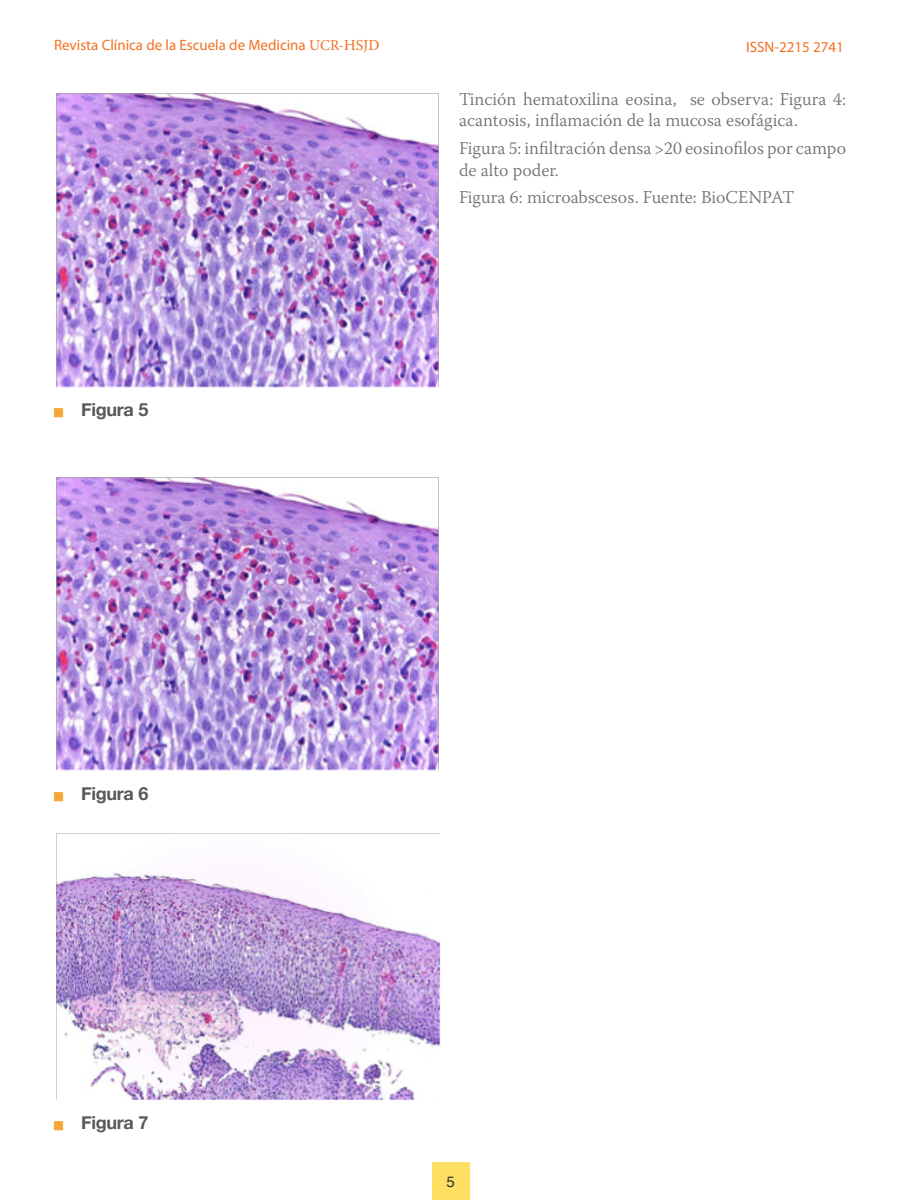
<style>
.page{position:relative;width:900px;height:1200px;background:#fff}
.page>*{position:absolute;margin:0;border:0;box-sizing:border-box;transform-origin:0 0}
.t1{font:300 18px/21.6px "Warnock Pro";color:#707172}
.t2{font:700 18px "Helvetica Neue";letter-spacing:-.015em;color:#58585a}
.t3{font:15px "Myriad Pro";color:#f37021}
.t4{font:15px "Helvetica";color:#333}
.s1{font-family:"Minion Pro"}
.s2{font-family:"Warnock Pro"}
.s3{font-family:"Apple Gothic";font-weight:400;font-size:9px;color:#f4a636}
</style>
<div class="page">
<div style="left:432px;top:1163px;width:38px;height:37px;background:#ffe062"></div>
<img style="left:56px;top:93px;width:383px;height:294px">
<img style="left:56px;top:477px;width:383px;height:294px">
<img style="left:56px;top:833px;width:384px;height:267px">
<p class="t3" style="left:54px;top:36px;width:327px">Revista Clínica de la Escuela de Medicina <span class="s1">UCR-</span><span class="s2">HSJD</span></p>
<p class="t3" style="left:746px;top:38px;width:99px">ISSN-2215 2741</p>
<p class="t2" style="left:54px;top:396px;width:96px"><span class="s3">M</span> Figura 5</p>
<p class="t2" style="left:54px;top:779px;width:96px"><span class="s3">M</span> Figura 6</p>
<p class="t2" style="left:54px;top:1109px;width:96px"><span class="s3">M</span> Figura 7</p>
<p class="t1" style="left:459px;top:88px;width:388px">Tinción hematoxilina eosina, se observa: Figura 4: acantosis, inflamación de la mucosa esofágica.</p>
<p class="t1" style="left:459px;top:137px;width:389px">Figura 5: infiltración densa &gt;20 eosinofilos por campo de alto poder.</p>
<p class="t1" style="left:459px;top:186px;width:337px">Figura 6: microabscesos. Fuente: BioCENPAT</p>
<p class="t4" style="left:447px;top:1170px;width:10px">5</p>
</div>
